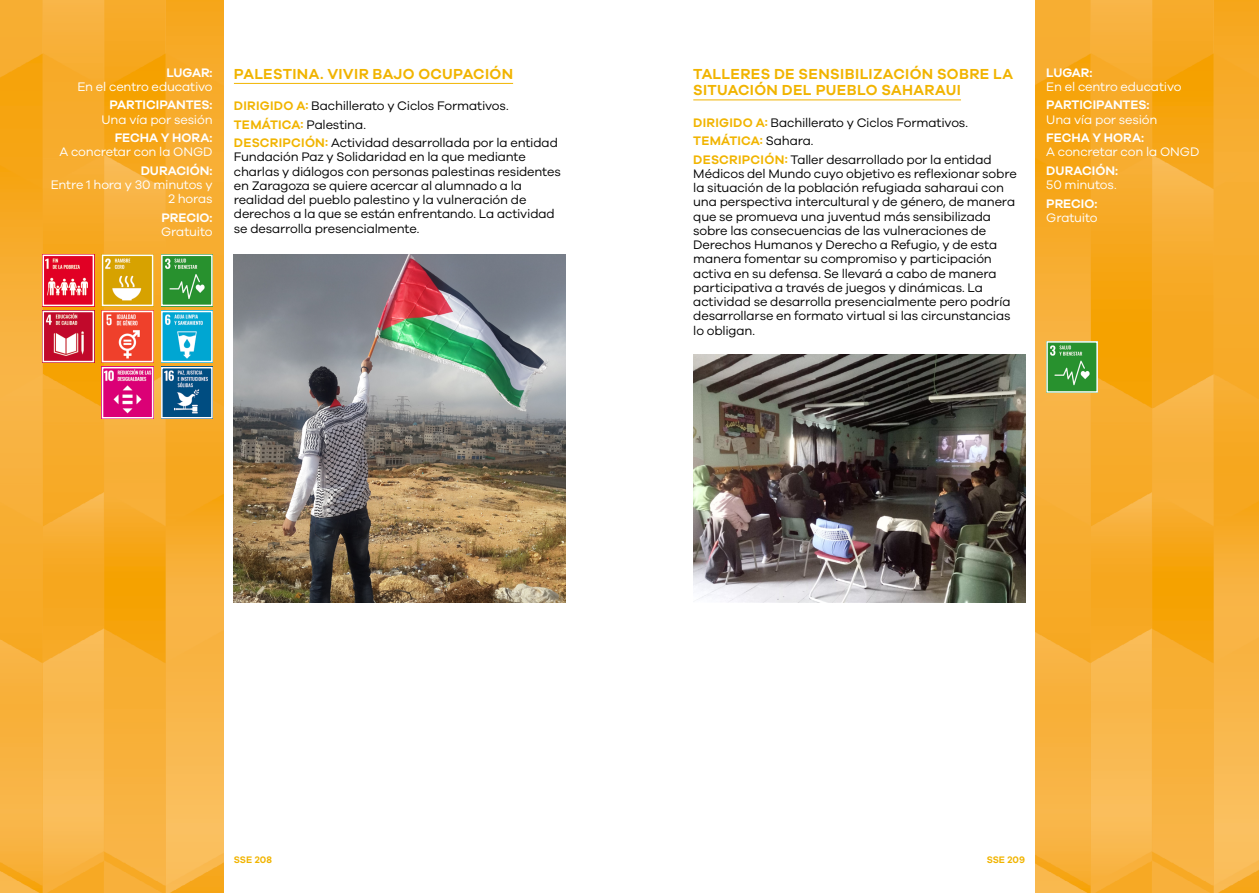
<style>
.page{position:relative;width:1259px;height:893px;background:#fff}
.page>*{position:absolute;margin:0;border:0;box-sizing:border-box;transform-origin:0 0}
.t1{font:600 15px/16.5px "Galano Grotesque";letter-spacing:.025em;color:#f1b400}
.t2{font:12.75px/14.2px "Galano Grotesque";letter-spacing:-.015em;color:#000}
.t3{font:12.75px/14.2px "Galano Grotesque";letter-spacing:-.015em;color:#fff;text-align:right}
.t4{font:600 12.75px "Galano Grotesque";color:#fff}
.t5{font:600 9.75px "Galano Grotesque";color:#f1b400}
.s1{font-weight:600;color:#f1b400}
</style>
<div class="page">
<img style="left:0;top:0;width:224px;height:893px">
<img style="left:1035px;top:0;width:224px;height:893px">
<hr style="left:234px;top:83px;width:279px;height:1px;background:#f1b400">
<hr style="left:693px;top:100px;width:268px;height:1px;background:#f1b400">
<img style="left:234px;top:255px;width:332px;height:348px">
<img style="left:693px;top:354px;width:332px;height:249px">
<img style="left:164px;top:370px;width:46px;height:45px">
<div style="left:161px;top:367px;width:52px;height:51px;border:2px solid #fff"></div>
<img style="left:46px;top:258px;width:45px;height:45px">
<div style="left:43px;top:255px;width:51px;height:51px;border:2px solid #fff"></div>
<img style="left:105px;top:258px;width:45px;height:45px">
<div style="left:102px;top:255px;width:51px;height:51px;border:2px solid #fff"></div>
<img style="left:164px;top:258px;width:46px;height:45px">
<div style="left:161px;top:255px;width:52px;height:51px;border:2px solid #fff"></div>
<img style="left:1049px;top:344px;width:46px;height:46px">
<div style="left:1046px;top:341px;width:52px;height:52px;border:2px solid #fff"></div>
<img style="left:46px;top:314px;width:45px;height:45px">
<div style="left:43px;top:311px;width:51px;height:51px;border:2px solid #fff"></div>
<img style="left:105px;top:314px;width:45px;height:45px">
<div style="left:102px;top:311px;width:51px;height:51px;border:2px solid #fff"></div>
<img style="left:164px;top:314px;width:46px;height:45px">
<div style="left:161px;top:311px;width:52px;height:51px;border:2px solid #fff"></div>
<img style="left:105px;top:370px;width:45px;height:45px">
<div style="left:102px;top:367px;width:51px;height:51px;border:2px solid #fff"></div>
<p class="t4" style="left:166px;top:64px;width:48px">LUGAR:</p>
<p class="t3" style="left:77px;top:79px;width:137px">En el centro educativo</p>
<p class="t4" style="left:109px;top:97px;width:105px">PARTICIPANTES:</p>
<p class="t3" style="left:101px;top:112px;width:113px">Una vía por sesión</p>
<p class="t4" style="left:115px;top:130px;width:99px">FECHA Y HORA:</p>
<p class="t3" style="left:60px;top:144px;width:155px">A concretar con la ONGD</p>
<p class="t4" style="left:141px;top:163px;width:73px">DURACIÓN:</p>
<p class="t3" style="left:51px;top:177px;width:163px">Entre 1 hora y 30 minutos y<br>2 horas</p>
<p class="t4" style="left:161px;top:210px;width:53px">PRECIO:</p>
<p class="t3" style="left:161px;top:224px;width:53px">Gratuito</p>
<p class="t1" style="left:234px;top:65px;width:281px">PALESTINA. VIVIR BAJO OCUPACIÓN</p>
<p class="t2" style="left:234px;top:96px;width:325px;line-height:18.5px"><span class="s1">DIRIGIDO A:</span> Bachillerato y Ciclos Formativos.<br><span class="s1">TEMÁTICA:</span> Palestina.<br><span class="s1">DESCRIPCIÓN:</span> Actividad desarrollada por la entidad</p>
<p class="t2" style="left:234px;top:149px;width:328px">Fundación Paz y Solidaridad en la que mediante charlas y diálogos con personas palestinas residentes en Zaragoza se quiere acercar al alumnado a la realidad del pueblo palestino y la vulneración de derechos a la que se están enfrentando. La actividad se desarrolla presencialmente.</p>
<p class="t1" style="left:693px;top:65px;width:321px">TALLERES DE SENSIBILIZACIÓN SOBRE LA<br>SITUACIÓN DEL PUEBLO SAHARAUI</p>
<p class="t2" style="left:693px;top:113px;width:300px;line-height:18.5px"><span class="s1">DIRIGIDO A:</span> Bachillerato y Ciclos Formativos.<br><span class="s1">TEMÁTICA:</span> Sahara.<br><span class="s1">DESCRIPCIÓN:</span> Taller desarrollado por la entidad</p>
<p class="t2" style="left:693px;top:166px;width:325px">Médicos del Mundo cuyo objetivo es reflexionar sobre la situación de la población refugiada saharaui con una perspectiva intercultural y de género, de manera que se promueva una juventud más sensibilizada sobre las consecuencias de las vulneraciones de Derechos Humanos y Derecho a Refugio, y de esta manera fomentar su compromiso y participación activa en su defensa. Se llevará a cabo de manera participativa a través de juegos y dinámicas. La actividad se desarrolla presencialmente pero podría desarrollarse en formato virtual si las circunstancias lo obligan.</p>
<p class="t4" style="left:1046px;top:65px;width:48px">LUGAR:</p>
<p class="t3" style="left:1046px;top:79px;width:137px">En el centro educativo</p>
<p class="t4" style="left:1046px;top:97px;width:105px">PARTICIPANTES:</p>
<p class="t3" style="left:1046px;top:112px;width:113px">Una vía por sesión</p>
<p class="t4" style="left:1046px;top:130px;width:99px">FECHA Y HORA:</p>
<p class="t3" style="left:1046px;top:145px;width:155px">A concretar con la ONGD</p>
<p class="t4" style="left:1046px;top:163px;width:73px">DURACIÓN:</p>
<p class="t3" style="left:1046px;top:177px;width:72px">50 minutos.</p>
<p class="t4" style="left:1046px;top:196px;width:53px">PRECIO:</p>
<p class="t3" style="left:1046px;top:210px;width:53px">Gratuito</p>
<p class="t5" style="left:234px;top:854px;width:39px">SSE 208</p>
<p class="t5" style="left:986px;top:854px;width:40px">SSE 209</p>
</div>
